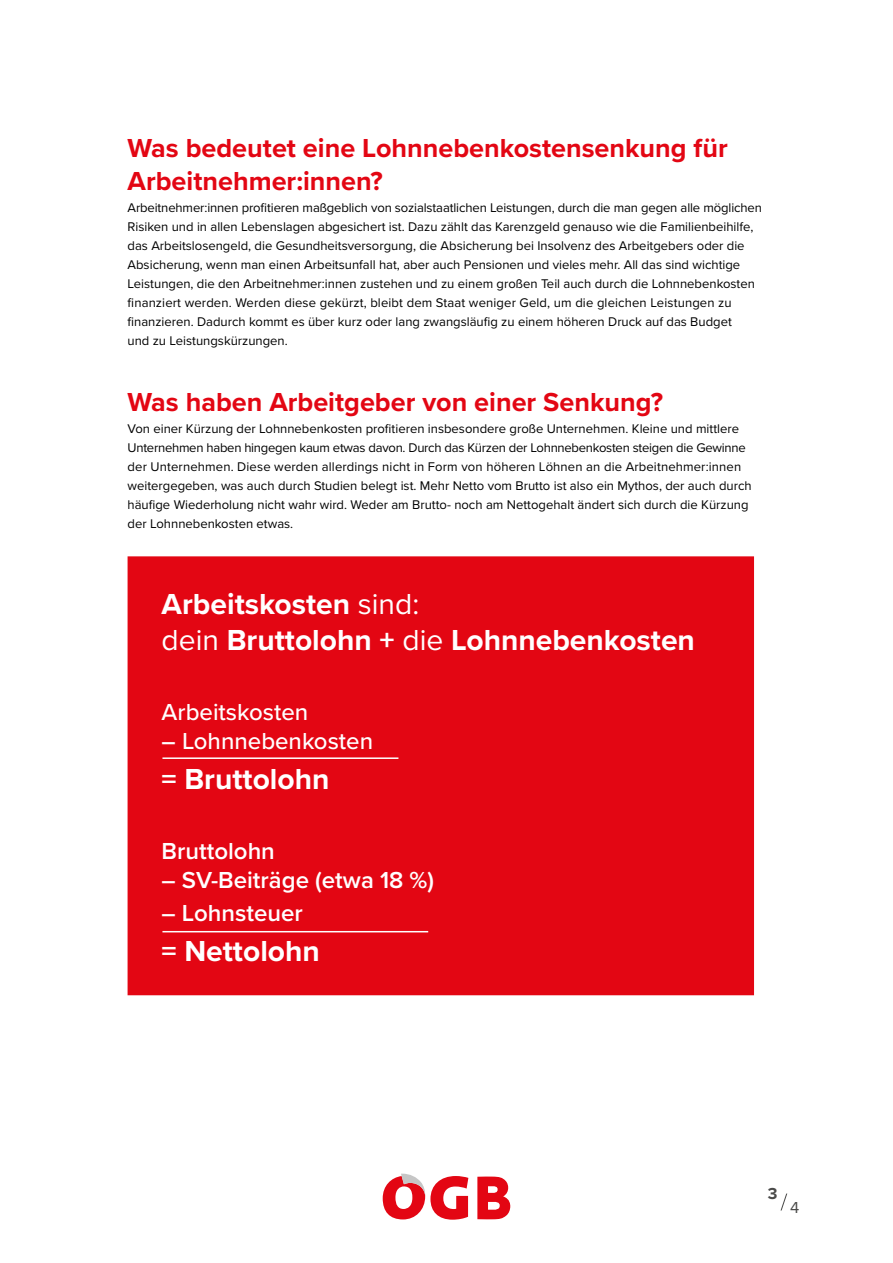
<style>
.page{position:relative;width:893px;height:1263px;background:#fff}
.page>*{position:absolute;margin:0;border:0;box-sizing:border-box;transform-origin:0 0}
.t1{font:700 30px/36px "Proxima Nova";color:#fff}
.t2{font:700 27px/32.4px "Proxima Nova";color:#e30613}
.t3{font:600 24px "Proxima Nova";color:#fff}
.t4{font:500 24px "Proxima Nova";color:#fff}
.t5{font:700 16.5px "Proxima Nova";color:#4a4a49}
.t6{font:16.5px "Proxima Nova";color:#4a4a49}
.t7{font:13.05px/19px "Proxima Nova";color:#000}
.s1{font-weight:400}
.s2{font-weight:600}
</style>
<div class="page">
<div style="left:128px;top:556px;width:626px;height:439px;background:#e30613"></div>
<hr style="left:162px;top:931px;width:266px;height:1px;background:#fff">
<hr style="left:162px;top:757px;width:236px;height:2px;background:#fff">
<svg style="left:477px;top:1176px;width:33px;height:43px"></svg>
<svg style="left:383px;top:1173px;width:85px;height:47px"></svg>
<svg style="left:780px;top:1193px;width:7px;height:17px"></svg>
<h2 class="t2" style="left:128px;top:132px;width:602px">Was bedeutet eine Lohnnebenkostensenkung für<br>Arbeitnehmer:innen?</h2>
<p class="t7" style="left:128px;top:197px;width:636px">Arbeitnehmer:innen profitieren maßgeblich von sozialstaatlichen Leistungen, durch die man gegen alle möglichen Risiken und in allen Lebenslagen abgesichert ist. Dazu zählt das Karenzgeld genauso wie die Familienbeihilfe, das Arbeitslosengeld, die Gesundheitsversorgung, die Absicherung bei Insolvenz des Arbeitgebers oder die Absicherung, wenn man einen Arbeitsunfall hat, aber auch Pensionen und vieles mehr. All das sind wichtige Leistungen, die den Arbeitnehmer:innen zustehen und zu einem großen Teil auch durch die Lohnnebenkosten finanziert werden. Werden diese gekürzt, bleibt dem Staat weniger Geld, um die gleichen Leistungen zu finanzieren. Dadurch kommt es über kurz oder lang zwangsläufig zu einem höheren Druck auf das Budget<br>und zu Leistungskürzungen.</p>
<h2 class="t2" style="left:128px;top:385px;width:537px">Was haben Arbeitgeber von einer Senkung?</h2>
<p class="t7" style="left:128px;top:418px;width:626px">Von einer Kürzung der Lohnnebenkosten profitieren insbesondere große Unternehmen. Kleine und mittlere Unternehmen haben hingegen kaum etwas davon. Durch das Kürzen der Lohnnebenkosten steigen die Gewinne der Unternehmen. Diese werden allerdings nicht in Form von höheren Löhnen an die Arbeitnehmer:innen weitergegeben, was auch durch Studien belegt ist. Mehr Netto vom Brutto ist also ein Mythos, der auch durch häufige Wiederholung nicht wahr wird. Weder am Brutto- noch am Nettogehalt ändert sich durch die Kürzung der Lohnnebenkosten etwas.</p>
<h1 class="t1" style="left:162px;top:585px;width:535px">Arbeitskosten <span class="s1">sind:<br>dein</span> Bruttolohn + <span class="s1">die</span> Lohnnebenkosten</h1>
<h3 class="t4" style="left:162px;top:694px;width:148px">Arbeitskosten</h3>
<h3 class="t4" style="left:162px;top:723px;width:213px"><span class="s2">–</span> Lohnnebenkosten</h3>
<h1 class="t1" style="left:162px;top:760px;width:169px">= Bruttolohn</h1>
<h3 class="t3" style="left:162px;top:833px;width:115px">Bruttolohn</h3>
<h3 class="t3" style="left:162px;top:862px;width:274px">– SV-Beiträge (etwa 18 %)</h3>
<h3 class="t3" style="left:162px;top:895px;width:143px">– Lohnsteuer</h3>
<h1 class="t1" style="left:162px;top:932px;width:160px">= Nettolohn</h1>
<p class="t5" style="left:768px;top:1181px;width:11px">3</p>
<p class="t6" style="left:790px;top:1195px;width:11px">4</p>
</div>
